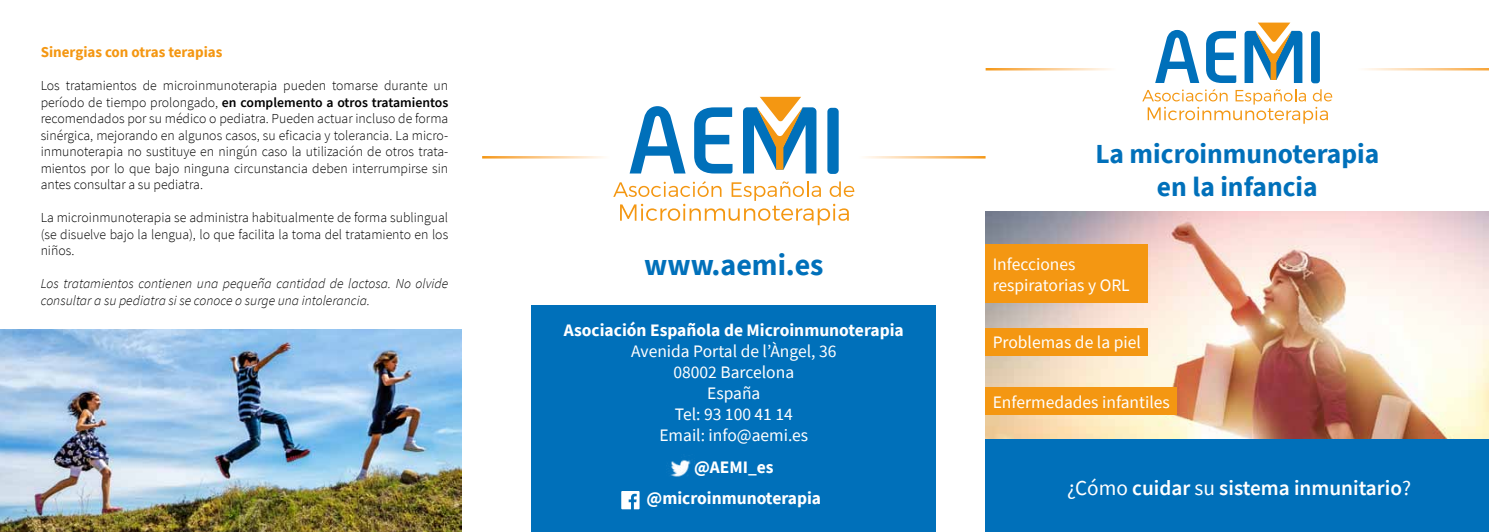
<style>
.page{position:relative;width:1489px;height:532px;background:#fff}
.page>*{position:absolute;margin:0;border:0;box-sizing:border-box;transform-origin:0 0}
.t1{font:700 30px "Source Sans Pro";color:#0070ba}
.t2{font:700 27.5px/33px "Source Sans Pro";color:#0070ba;text-align:center}
.t3{font:600 21.25px "Source Sans Pro";color:#fff}
.t4{font:17.5px/21px "Source Sans Pro";color:#fff}
.t5{font:700 17.5px/31.5px "Source Sans Pro";color:#fff;text-align:center}
.t6{font:700 15px "Source Sans Pro";color:#f49712}
.t7{font:300 13.75px/16.5px "Source Sans Pro";color:#000;text-align:justify}
.t8{font:italic 300 13.75px/16.5px "Source Sans Pro";color:#000}
.s1{font-weight:600}
.s2{font-weight:400}
</style>
<div class="page">
<img style="left:0;top:329px;width:461px;height:202px">
<img style="left:985px;top:211px;width:503px;height:228px">
<div style="left:985px;top:439px;width:503px;height:92px;background:#0070ba"></div>
<div style="left:985px;top:328px;width:162px;height:27px;background:#f49712"></div>
<div style="left:985px;top:387px;width:191px;height:27px;background:#f49712"></div>
<div style="left:985px;top:244px;width:162px;height:59px;background:#f49712"></div>
<div style="left:531px;top:305px;width:404px;height:226px;background:#0070ba"></div>
<svg style="left:613px;top:181px;width:241px;height:44px"></svg>
<svg style="left:743px;top:97px;width:73px;height:76px"></svg>
<svg style="left:629px;top:106px;width:56px;height:67px"></svg>
<svg style="left:694px;top:107px;width:38px;height:66px"></svg>
<div style="left:827px;top:108px;width:11px;height:66px;background:#0070ba;border-radius:4px"></div>
<svg style="left:1142px;top:89px;width:190px;height:35px"></svg>
<svg style="left:1244px;top:23px;width:58px;height:60px"></svg>
<svg style="left:1155px;top:30px;width:44px;height:53px"></svg>
<svg style="left:1206px;top:31px;width:30px;height:52px"></svg>
<div style="left:1310px;top:31px;width:9px;height:52px;background:#0070ba;border-radius:3px"></div>
<img style="left:666px;top:459px;width:25px;height:18px">
<svg style="left:621px;top:491px;width:18px;height:18px"></svg>
<p class="t6" style="left:41px;top:42px;width:183px">Sinergias con otras terapias</p>
<p class="t7" style="left:41px;top:77px;width:409px">Los tratamientos de microinmunoterapia pueden tomarse durante un período de tiempo prolongado, <span class="s1">en complemento a otros tratamientos </span>recomendados por su médico o pediatra. Pueden actuar incluso de forma sinérgica, mejorando en algunos casos, su eficacia y tolerancia. La micro&shy;inmunoterapia no sustituye en ningún caso la utilización de otros trata&shy;mientos por lo que bajo ninguna circunstancia deben interrumpirse sin antes consultar a su pediatra.</p>
<p class="t7" style="left:41px;top:209px;width:409px">La microinmunoterapia se administra habitualmente de forma sublingual (se disuelve bajo la lengua), lo que facilita la toma del tratamiento en los niños.</p>
<p class="t8" style="left:41px;top:275px;width:409px">Los tratamientos contienen una pequeña cantidad de lactosa. No olvide consultar a su pediatra si se conoce o surge una intolerancia.</p>
<h1 class="t1" style="left:644px;top:245px;width:181px">www.aemi.es</h1>
<p class="t5" style="left:564px;top:314px;width:341px">Asociación Española de Microinmunoterapia</p>
<p class="t4" style="left:631px;top:341px;width:207px;text-align:center">Avenida Portal de l’Àngel, 36<br>08002 Barcelona<br>España<br>Tel: 93 100 41 14<br>Email: info@aemi.es</p>
<p class="t5" style="left:646px;top:451px;width:176px">@AEMI_es @microinmunoterapia</p>
<h2 class="t2" style="left:1095px;top:136px;width:285px">La microinmunoterapia en la infancia</h2>
<p class="t4" style="left:992px;top:253px;width:139px">Infecciones respiratorias y ORL</p>
<p class="t4" style="left:992px;top:332px;width:150px">Problemas de la piel</p>
<p class="t4" style="left:992px;top:391px;width:179px">Enfermedades infantiles</p>
<h3 class="t3" style="left:1066px;top:473px;width:345px"><span class="s2">¿Cómo</span> cuidar <span class="s2">su</span> sistema inmunitario<span class="s2">?</span></h3>
</div>
